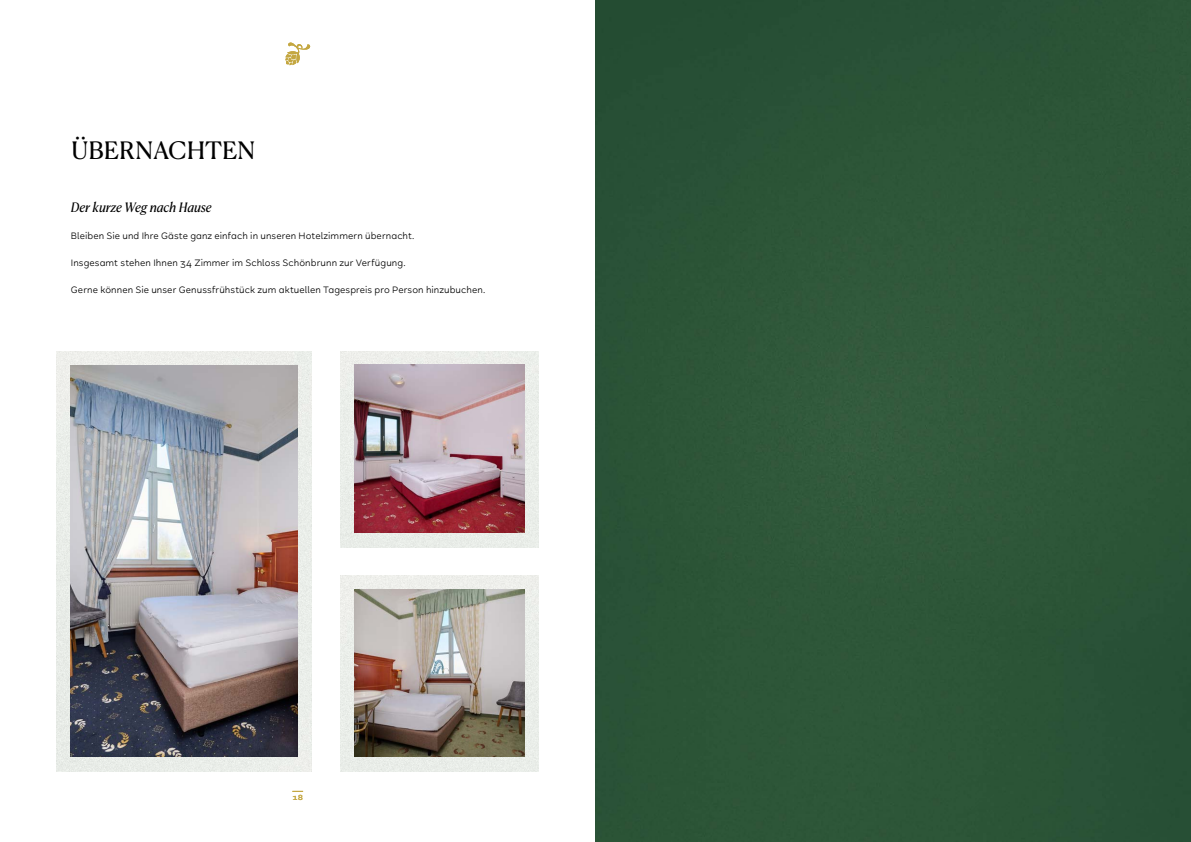
<style>
.page{position:relative;width:1191px;height:842px;background:#fff}
.page>*{position:absolute;margin:0;border:0;box-sizing:border-box;transform-origin:0 0}
.t1{font:24px "Canela Text";letter-spacing:-.01em;color:#000}
.t2{font:italic 13px "Canela Text";letter-spacing:-.005em;color:#000}
.t3{font:10px "Halcyon";letter-spacing:.005em;color:#000}
.t4{font:500 9px "Halcyon";color:#c4a741}
</style>
<div class="page">
<svg style="left:285px;top:42px;width:25px;height:23px"></svg>
<div style="left:595px;top:0;width:596px;height:842px;background:#2c5538"></div>
<div style="left:340px;top:351px;width:199px;height:196px;background:#eaeee9"></div>
<div style="left:340px;top:575px;width:199px;height:196px;background:#ebeeea"></div>
<div style="left:57px;top:351px;width:255px;height:420px;background:#ebeee9"></div>
<img style="left:354px;top:365px;width:170px;height:167px">
<img style="left:354px;top:590px;width:170px;height:167px">
<img style="left:71px;top:366px;width:227px;height:391px">
<h1 class="t1" style="left:71px;top:129px;width:186px">ÜBERNACHTEN</h1>
<h2 class="t2" style="left:71px;top:195px;width:142px">Der kurze Weg nach Hause</h2>
<p class="t3" style="left:71px;top:228px;width:345px">Bleiben Sie und Ihre Gäste ganz einfach in unseren Hotelzimmern übernacht.</p>
<p class="t3" style="left:71px;top:255px;width:336px">Insgesamt stehen Ihnen 34 Zimmer im Schloss Schönbrunn zur Verfügung.</p>
<p class="t3" style="left:71px;top:282px;width:416px">Gerne können Sie unser Genussfrühstück zum aktuellen Tagespreis pro Person hinzubuchen.</p>
<p class="t4" style="left:292px;top:791px;width:12px">18</p>
</div>
